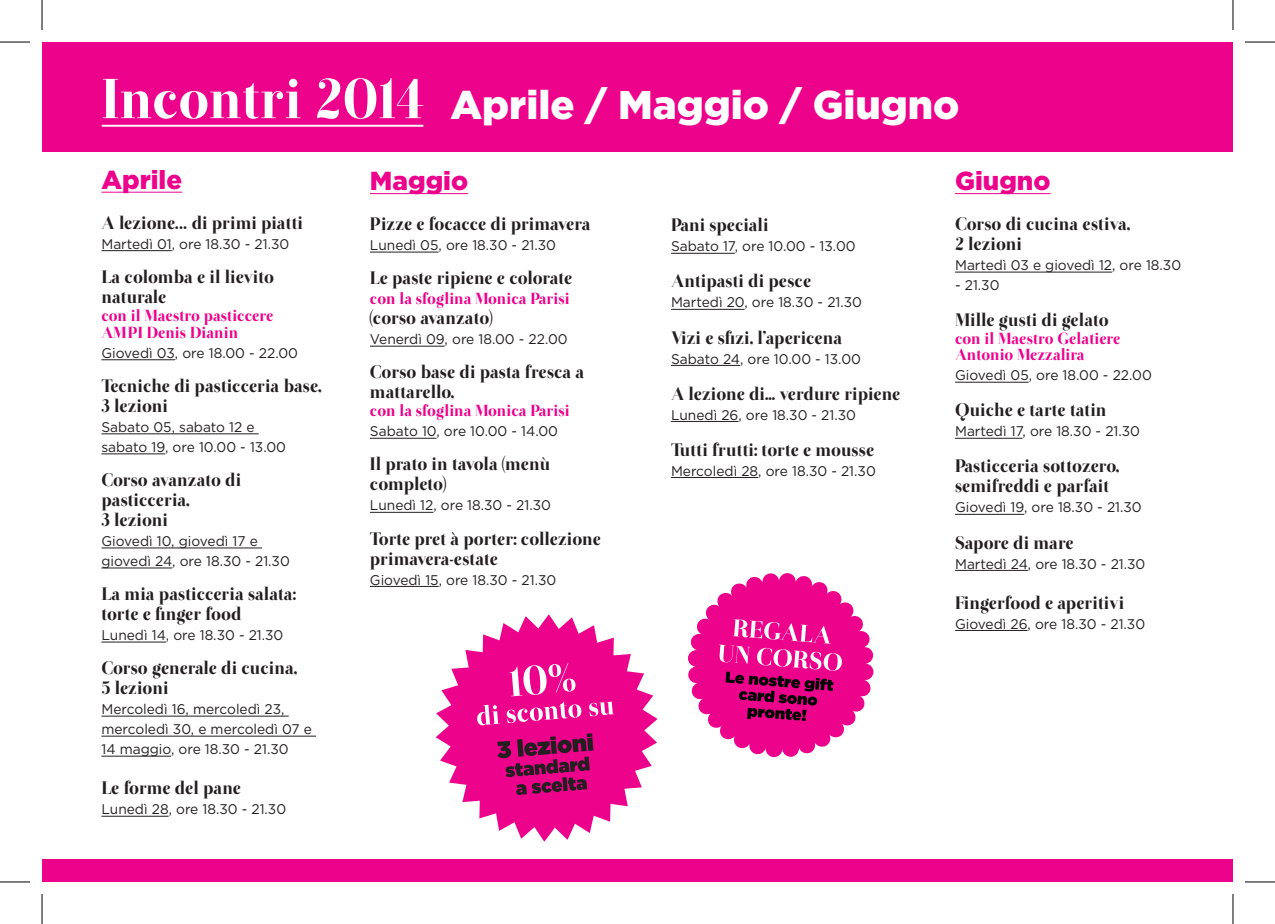
<style>
.page{position:relative;width:1275px;height:924px;background:#fff}
.page>*{position:absolute;margin:0;border:0;box-sizing:border-box;transform-origin:0 0}
.t1{font:56px "Otama ep";color:#fff}
.t2{font:900 40px "Gotham";color:#fff}
.t3{font:900 26px "Gotham";color:#ed028c}
.t4{font:18px/20px "Otama ep";color:#231f20}
.t5{font:16px/16px "Otama ep";color:#ed028c}
.t6{font:14px/20px "Gotham";color:#231f20}
</style>
<div class="page">
<div style="left:42px;top:42px;width:1191px;height:109px;background:#ed028c"></div>
<hr style="left:101px;top:192px;width:81px;height:1px;background:#ed028c">
<hr style="left:101px;top:250px;width:71px;height:1px;background:#231f20">
<hr style="left:101px;top:359px;width:74px;height:1px;background:#231f20">
<hr style="left:101px;top:433px;width:158px;height:1px;background:#231f20">
<hr style="left:101px;top:453px;width:64px;height:1px;background:#231f20">
<hr style="left:101px;top:547px;width:161px;height:1px;background:#231f20">
<hr style="left:101px;top:567px;width:71px;height:1px;background:#231f20">
<hr style="left:101px;top:641px;width:65px;height:1px;background:#231f20">
<hr style="left:101px;top:715px;width:188px;height:1px;background:#231f20">
<hr style="left:101px;top:735px;width:215px;height:1px;background:#231f20">
<hr style="left:101px;top:755px;width:70px;height:1px;background:#231f20">
<hr style="left:101px;top:815px;width:68px;height:1px;background:#231f20">
<hr style="left:370px;top:193px;width:98px;height:1px;background:#ed028c">
<hr style="left:370px;top:251px;width:68px;height:1px;background:#231f20">
<hr style="left:370px;top:345px;width:75px;height:1px;background:#231f20">
<hr style="left:370px;top:437px;width:66px;height:1px;background:#231f20">
<hr style="left:370px;top:511px;width:63px;height:1px;background:#231f20">
<hr style="left:370px;top:585px;width:69px;height:1px;background:#231f20">
<hr style="left:102px;top:125px;width:321px;height:2px;background:#fff">
<svg style="left:436px;top:614px;width:221px;height:227px;fill:#ed028c"></svg>
<svg style="left:477px;top:704px;width:23px;height:21px"></svg>
<svg style="left:506px;top:662px;width:75px;height:60px"></svg>
<svg style="left:589px;top:701px;width:25px;height:15px"></svg>
<svg style="left:497px;top:733px;width:96px;height:61px;background:#a10c63"></svg>
<svg style="left:687px;top:573px;width:186px;height:184px"></svg>
<div style="left:42px;top:858px;width:1191px;height:23px;background:#ed028c"></div>
<hr style="left:671px;top:253px;width:64px;height:1px;background:#231f20">
<hr style="left:671px;top:309px;width:73px;height:1px;background:#231f20">
<hr style="left:671px;top:365px;width:69px;height:1px;background:#231f20">
<hr style="left:671px;top:421px;width:67px;height:1px;background:#231f20">
<hr style="left:671px;top:477px;width:87px;height:1px;background:#231f20">
<hr style="left:955px;top:193px;width:95px;height:1px;background:#ed028c">
<hr style="left:955px;top:271px;width:157px;height:1px;background:#231f20">
<hr style="left:955px;top:381px;width:73px;height:1px;background:#231f20">
<hr style="left:955px;top:437px;width:67px;height:1px;background:#231f20">
<hr style="left:955px;top:513px;width:69px;height:1px;background:#231f20">
<hr style="left:955px;top:569px;width:73px;height:1px;background:#231f20">
<hr style="left:955px;top:629px;width:72px;height:1px;background:#231f20">
<hr style="left:0;top:42px;width:30px;height:1px;background:#000">
<hr style="left:1245px;top:42px;width:30px;height:1px;background:#000">
<hr style="left:0;top:881px;width:30px;height:1px;background:#000">
<hr style="left:1245px;top:881px;width:30px;height:1px;background:#000">
<hr style="left:42px;top:0;width:1px;height:30px;background:#000">
<hr style="left:42px;top:893px;width:1px;height:30px;background:#000">
<hr style="left:1232px;top:0;width:1px;height:30px;background:#000">
<hr style="left:1232px;top:893px;width:1px;height:30px;background:#000">
<p class="t1" style="left:101px;top:65px;width:324px">Incontri 2014</p>
<p class="t2" style="left:450px;top:82px;width:511px">Aprile / Maggio / Giugno</p>
<p class="t3" style="left:101px;top:164px;width:82px">Aprile</p>
<p class="t4" style="left:101px;top:212px;width:203px">A lezione... di primi piatti</p>
<p class="t6" style="left:101px;top:233px;width:189px">Martedì 01, ore 18.30 - 21.30</p>
<p class="t4" style="left:101px;top:266px;width:174px">La colomba e il lievito naturale</p>
<p class="t5" style="left:101px;top:307px;width:173px">con il Maestro pasticcere</p>
<p class="t5" style="left:101px;top:324px;width:138px">AMPI Denis Dianin</p>
<p class="t6" style="left:101px;top:342px;width:198px">Giovedì 03, ore 18.00 - 22.00</p>
<p class="t4" style="left:101px;top:375px;width:222px">Tecniche di pasticceria base,<br>3 lezioni</p>
<p class="t6" style="left:101px;top:416px;width:155px">Sabato 05, sabato 12 e</p>
<p class="t6" style="left:101px;top:436px;width:186px">sabato 19, ore 10.00 - 13.00</p>
<p class="t4" style="left:101px;top:469px;width:141px">Corso avanzato di pasticceria,</p>
<p class="t4" style="left:101px;top:509px;width:68px">3 lezioni</p>
<p class="t6" style="left:101px;top:530px;width:158px">Giovedì 10, giovedì 17 e</p>
<p class="t6" style="left:101px;top:550px;width:190px">giovedì 24, ore 18.30 - 21.30</p>
<p class="t4" style="left:101px;top:583px;width:196px">La mia pasticceria salata: torte e finger food</p>
<p class="t6" style="left:101px;top:624px;width:183px">Lunedì 14, ore 18.30 - 21.30</p>
<p class="t4" style="left:101px;top:657px;width:197px">Corso generale di cucina,</p>
<p class="t4" style="left:101px;top:677px;width:69px">5 lezioni</p>
<p class="t6" style="left:101px;top:698px;width:212px">Mercoledì 16, mercoledì 23, mercoledì 30, e mercoledì 07 e<br>14 maggio, ore 18.30 - 21.30</p>
<p class="t4" style="left:101px;top:777px;width:141px">Le forme del pane</p>
<p class="t6" style="left:101px;top:798px;width:186px">Lunedì 28, ore 18.30 - 21.30</p>
<p class="t3" style="left:370px;top:166px;width:100px">Maggio</p>
<p class="t4" style="left:370px;top:214px;width:222px">Pizze e focacce di primavera</p>
<p class="t6" style="left:370px;top:235px;width:188px">Lunedì 05, ore 18.30 - 21.30</p>
<p class="t4" style="left:370px;top:268px;width:204px">Le paste ripiene e colorate</p>
<p class="t5" style="left:370px;top:291px;width:201px">con la sfoglina Monica Parisi</p>
<p class="t4" style="left:370px;top:308px;width:124px">(corso avanzato)</p>
<p class="t6" style="left:370px;top:329px;width:199px">Venerdì 09, ore 18.00 - 22.00</p>
<p class="t4" style="left:370px;top:362px;width:216px">Corso base di pasta fresca a mattarello,</p>
<p class="t5" style="left:370px;top:403px;width:201px">con la sfoglina Monica Parisi</p>
<p class="t6" style="left:370px;top:421px;width:190px">Sabato 10, ore 10.00 - 14.00</p>
<p class="t4" style="left:370px;top:454px;width:182px">Il prato in tavola (menù completo)</p>
<p class="t6" style="left:370px;top:495px;width:182px">Lunedì 12, ore 18.30 - 21.30</p>
<p class="t4" style="left:370px;top:528px;width:232px">Torte pret à porter: collezione primavera-estate</p>
<p class="t6" style="left:370px;top:569px;width:188px">Giovedì 15, ore 18.30 - 21.30</p>
<p class="t4" style="left:671px;top:215px;width:99px">Pani speciali</p>
<p class="t6" style="left:671px;top:236px;width:186px">Sabato 17, ore 10.00 - 13.00</p>
<p class="t4" style="left:671px;top:271px;width:142px">Antipasti di pesce</p>
<p class="t6" style="left:671px;top:292px;width:192px">Martedì 20, ore 18.30 - 21.30</p>
<p class="t4" style="left:671px;top:327px;width:173px">Vizi e sfizi, l’apericena</p>
<p class="t6" style="left:671px;top:348px;width:191px">Sabato 24, ore 10.00 - 13.00</p>
<p class="t4" style="left:671px;top:383px;width:231px">A lezione di... verdure ripiene</p>
<p class="t6" style="left:671px;top:404px;width:186px">Lunedì 26, ore 18.30 - 21.30</p>
<p class="t4" style="left:671px;top:439px;width:205px">Tutti frutti: torte e mousse</p>
<p class="t6" style="left:671px;top:460px;width:206px">Mercoledì 28, ore 18.30 - 21.30</p>
<p class="t3" style="left:955px;top:166px;width:97px">Giugno</p>
<p class="t4" style="left:955px;top:214px;width:177px">Corso di cucina estiva,</p>
<p class="t4" style="left:955px;top:234px;width:68px">2 lezioni</p>
<p class="t6" style="left:955px;top:255px;width:228px">Martedì 03 e giovedì 12, ore 18.30</p>
<p class="t6" style="left:955px;top:275px;width:46px">- 21.30</p>
<p class="t4" style="left:955px;top:310px;width:155px">Mille gusti di gelato</p>
<p class="t5" style="left:955px;top:331px;width:167px">con il Maestro Gelatiere<br>Antonio Mezzalira</p>
<p class="t6" style="left:955px;top:365px;width:198px">Giovedì 05, ore 18.00 - 22.00</p>
<p class="t4" style="left:955px;top:400px;width:153px">Quiche e tarte tatin</p>
<p class="t6" style="left:955px;top:421px;width:186px">Martedì 17, ore 18.30 - 21.30</p>
<p class="t4" style="left:955px;top:456px;width:166px">Pasticceria sottozero, semifreddi e parfait</p>
<p class="t6" style="left:955px;top:497px;width:188px">Giovedì 19, ore 18.30 - 21.30</p>
<p class="t4" style="left:955px;top:532px;width:120px">Sapore di mare</p>
<p class="t6" style="left:955px;top:553px;width:192px">Martedì 24, ore 18.30 - 21.30</p>
<p class="t4" style="left:955px;top:592px;width:171px">Fingerfood e aperitivi</p>
<p class="t6" style="left:955px;top:613px;width:192px">Giovedì 26, ore 18.30 - 21.30</p>
</div>
